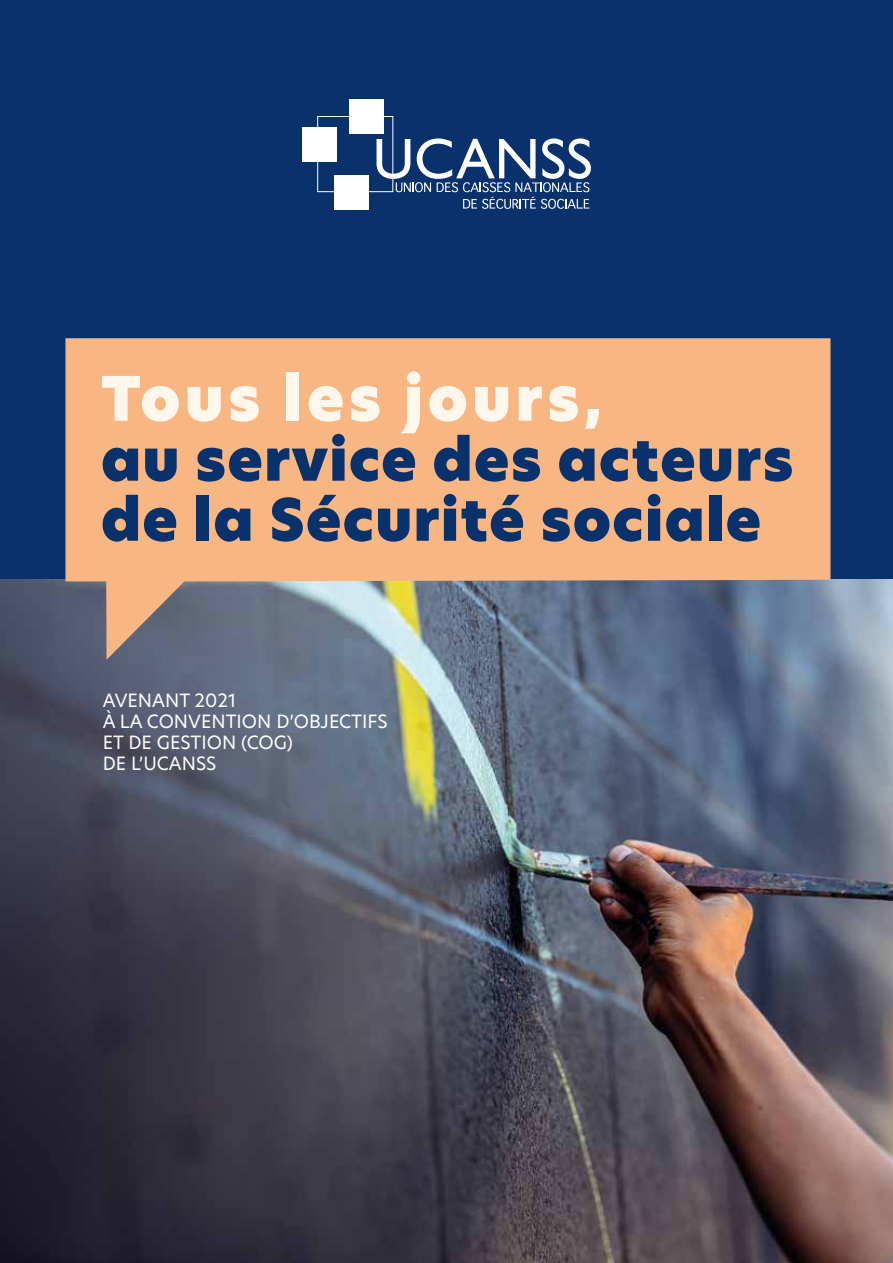
<style>
.page{position:relative;width:893px;height:1263px;background:#fff}
.page>*{position:absolute;margin:0;border:0;box-sizing:border-box;transform-origin:0 0}
.t1{font:60px "Hero New Super";letter-spacing:.075em;color:#fff7ec}
.t2{font:57px/60px "Hero New Super";letter-spacing:.025em;color:#09326d}
.t3{font:18px/21px "Hero New";color:#fff}
</style>
<div class="page">
<div style="left:0;top:0;width:893px;height:703px;background:#09326d"></div>
<img style="left:0;top:580px;width:893px;height:683px">
<svg style="left:65px;top:338px;width:765px;height:322px;background:#d6a885"></svg>
<div style="left:317px;top:116px;width:76px;height:76px;border:1px solid #fff"></div>
<div style="left:350px;top:99px;width:34px;height:34px;background:#fff"></div>
<div style="left:302px;top:127px;width:34px;height:35px;background:#fff"></div>
<div style="left:334px;top:175px;width:35px;height:34px;background:#fff"></div>
<svg style="left:377px;top:138px;width:214px;height:71px"></svg>
<h1 class="t1" style="left:101px;top:357px;width:502px">Tous les jours,</h1>
<h2 class="t2" style="left:101px;top:431px;width:694px">au service des acteurs de la Sécurité sociale</h2>
<p class="t3" style="left:103px;top:690px;width:286px">AVENANT 2021<br>À LA CONVENTION D’OBJECTIFS<br>ET DE GESTION (COG)<br>DE L’UCANSS</p>
</div>
